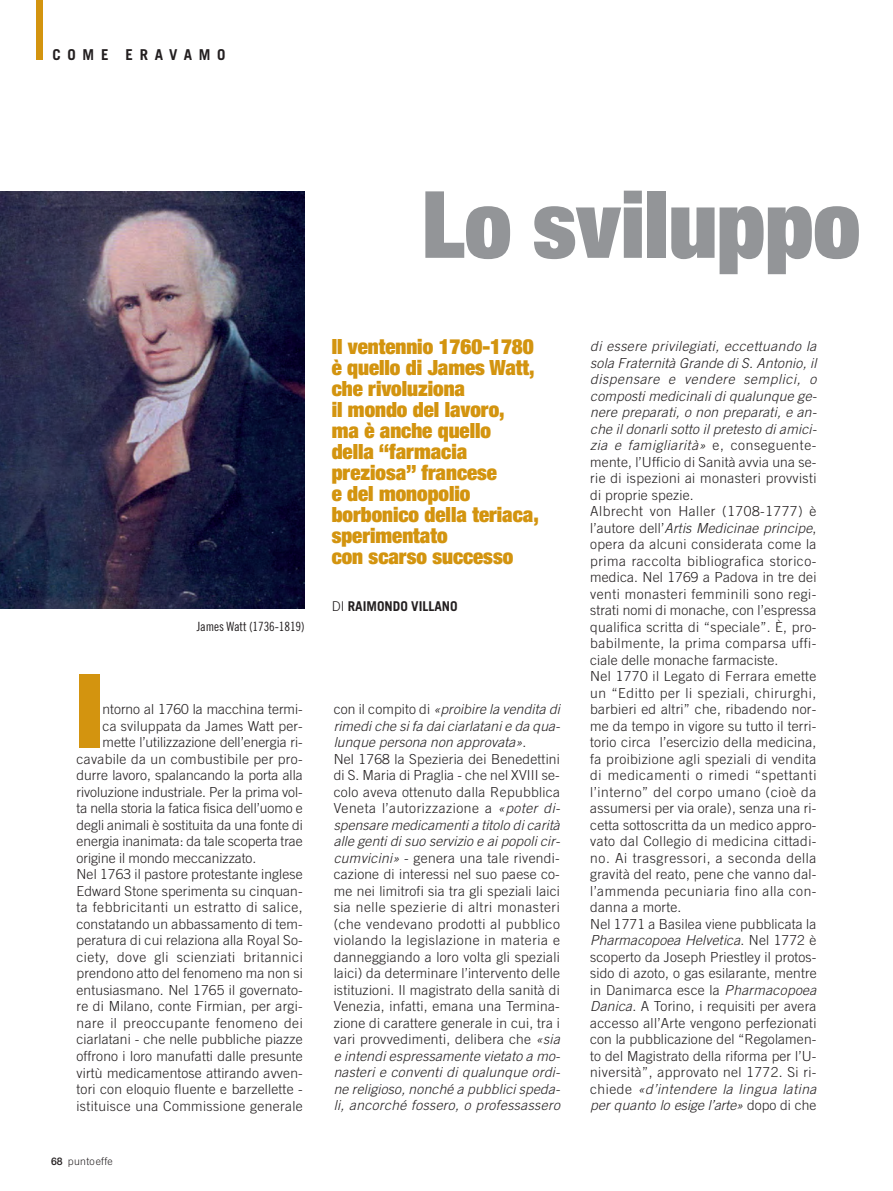
<style>
.page{position:relative;width:893px;height:1191px;background:#fff}
.page>*{position:absolute;margin:0;border:0;box-sizing:border-box;transform-origin:0 0}
.t1{font:900 expanded 102.3px "Helvetica Neue";color:#d3940f}
.t2{font:900 expanded 93px "Helvetica Neue";color:#939598}
.t3{font:900 expanded 21px/21px "Helvetica Neue";color:#d3940f}
.t4{font:700 15px "Trade Gothic";letter-spacing:.445em;color:#231f20}
.t5{font:300 13.8px/16.5px "Trade Gothic";letter-spacing:.015em;color:#231f20}
.t6{font:300 13.8px "Trade Gothic";letter-spacing:.04em;color:#231f20}
.t7{font:700 13.5px "Trade Gothic";color:#231f20}
.t8{font:12.75px "Trade Gothic Cond Eighteen";letter-spacing:-.01em;color:#231f20}
.t9{font:300 10.5px "Trade Gothic";letter-spacing:.03em;color:#231f20}
.s1{font-family:"Helvetica Neue";font-weight:500}
.s2{font-weight:300}
.s3{font-style:italic}
</style>
<div class="page">
<svg style="left:0;top:0;width:305px;height:609px"></svg>
<p class="t4" style="left:53px;top:49px;width:174px">COME ERAVAMO</p>
<p class="t8" style="left:197px;top:621px;width:109px">James Watt (1736-1819)</p>
<h1 class="t1" style="left:77px;top:674px;width:28px">I</h1>
<p class="t5" style="left:103px;top:702px;width:202px">ntorno al 1760 la macchina termi-</p>
<p class="t5" style="left:103px;top:719px;width:202px">ca sviluppata da James Watt per-</p>
<p class="t5" style="left:103px;top:735px;width:202px">mette l’utilizzazione dell’energia ri-</p>
<p class="t5" style="left:77px;top:752px;width:228px">cavabile da un combustibile per pro-</p>
<p class="t5" style="left:77px;top:768px;width:228px">durre lavoro, spalancando la porta alla</p>
<p class="t5" style="left:77px;top:785px;width:228px">rivoluzione industriale. Per la prima vol-</p>
<p class="t5" style="left:77px;top:801px;width:228px">ta nella storia la fatica fisica dell’uomo e</p>
<p class="t5" style="left:77px;top:818px;width:228px">degli animali è sostituita da una fonte di</p>
<p class="t5" style="left:77px;top:834px;width:228px">energia inanimata: da tale scoperta trae</p>
<p class="t5" style="left:77px;top:851px;width:181px">origine il mondo meccanizzato.</p>
<p class="t5" style="left:77px;top:867px;width:228px">Nel 1763 il pastore protestante inglese</p>
<p class="t5" style="left:77px;top:884px;width:228px">Edward Stone sperimenta su cinquan-</p>
<p class="t6" style="left:77px;top:902px;width:228px">ta febbricitanti un estratto di salice,</p>
<p class="t5" style="left:77px;top:917px;width:228px">constatando un abbassamento di tem-</p>
<p class="t5" style="left:77px;top:933px;width:228px">peratura di cui relaziona alla Royal So-</p>
<p class="t6" style="left:77px;top:952px;width:228px">ciety, dove gli scienziati britannici</p>
<p class="t5" style="left:77px;top:966px;width:228px">prendono atto del fenomeno ma non si</p>
<p class="t5" style="left:77px;top:983px;width:228px">entusiasmano. Nel 1765 il governato-</p>
<p class="t5" style="left:77px;top:999px;width:228px">re di Milano, conte Firmian, per argi-</p>
<p class="t6" style="left:77px;top:1018px;width:228px">nare il preoccupante fenomeno dei</p>
<p class="t5" style="left:77px;top:1032px;width:228px">ciarlatani - che nelle pubbliche piazze</p>
<p class="t5" style="left:77px;top:1049px;width:228px">offrono i loro manufatti dalle presunte</p>
<p class="t5" style="left:77px;top:1065px;width:228px">virtù medicamentose attirando avven-</p>
<p class="t5" style="left:77px;top:1082px;width:228px">tori con eloquio fluente e barzellette -</p>
<p class="t5" style="left:77px;top:1098px;width:228px">istituisce una Commissione generale</p>
<p class="t9" style="left:51px;top:1157px;width:63px"><span class="s1">68</span> puntoeffe</p>
<h2 class="t2" style="left:422px;top:191px;width:440px">Lo sviluppo</h2>
<h3 class="t3" style="left:332px;top:337px;width:209px">Il ventennio 1760-1780 è quello di James Watt, che rivoluziona<br>il mondo del lavoro,<br>ma è anche quello<br>della “farmacia preziosa” francese<br>e del monopolio borbonico della teriaca, sperimentato<br>con scarso successo</h3>
<p class="t7" style="left:332px;top:601px;width:128px"><span class="s2">DI</span> RAIMONDO VILLANO</p>
<p class="t5" style="left:334px;top:702px;width:230px">c o n i l c o m p i t o d i <span class="s3">«proibire la vendita di rimediche sifa daiciarlatanie da qua&shy;lunque persona non approvata»</span>.<br>Nel 1768 la Spezieria dei Benedettini di S. Maria di Praglia - che nel XVIII se&shy;colo aveva ottenuto dalla Repubblica Veneta l’autorizzazione a <span class="s3">«poter di&shy;spensare medicamentia titolo dicarità alle gentidisuo servizio e aipopolicir&shy;cumvicini»</span> - genera una tale rivendi&shy;cazione di interessi nel suo paese co&shy;me nei limitrofi sia tra gli speziali laici sia nelle spezierie di altri monasteri (che vendevano prodotti al pubblico violando la legislazione in materia e danneggiando a loro volta gli speziali laici) da determinare l’intervento delle istituzioni. Il magistrato della sanità di Venezia, infatti, emana una Termina&shy;zione di carattere generale in cui, tra i vari provvedimenti, delibera che <span class="s3">«sia e intendiespressamente vietato a mo&shy;nasteri e conventi di qualunque ordi&shy;ne religioso,nonché a pubblicispeda&shy;li, ancorché fossero, o professassero</span></p>
<p class="t5" style="left:590px;top:339px;width:231px"><span class="s3">di essere privilegiati, eccettuando la sola Fraternità Grande diS.Antonio,il dispensare e vendere semplici, o composti medicinali di qualunque ge&shy;nere preparati, o non preparati, e an&shy;che il donarli sotto il pretesto di amici&shy;zia e famigliarità»</span> e, conseguente&shy;mente, l’Ufficio di Sanità avvia una se&shy;rie di ispezioni ai monasteri provvisti di proprie spezie.<br>Albrecht von Haller (1708-1777) è l ’ a u t o r e d e l l ’ <span class="s3">Artis Medicinae principe</span>, opera da alcuni considerata come la prima raccolta bibliografica storico&shy;medica. Nel 1769 a Padova in tre dei venti monasteri femminili sono regi&shy;strati nomi di monache, con l’espressa qualifica scritta di “speciale”. È, pro&shy;babilmente, la prima comparsa uffi&shy;ciale delle monache farmaciste.<br>Nel 1770 il Legato di Ferrara emette un “Editto per li speziali, chirurghi, barbieri ed altri” che, ribadendo nor&shy;me da tempo in vigore su tutto il terri&shy;torio circa l’esercizio della medicina, fa proibizione agli speziali di vendita di medicamenti o rimedi “spettanti l’interno” del corpo umano (cioè da assumersi per via orale), senza una ri&shy;cetta sottoscritta da un medico appro&shy;vato dal Collegio di medicina cittadi&shy;no. Ai trasgressori, a seconda della gravità del reato, pene che vanno dal&shy;l’ammenda pecuniaria fino alla con&shy;danna a morte.<br>Nel 1771 a Basilea viene pubblicata la <span class="s3">Pharmacopoea Helvetica</span>. N e l 1 7 7 2 è scoperto da Joseph Priestley il protos&shy;sido di azoto, o gas esilarante, mentre in Danimarca esce la <span class="s3">Pharmacopoea Danica</span>. A Torino, i requisiti per avera accesso all’Arte vengono perfezionati con la pubblicazione del “Regolamen&shy;to del Magistrato della riforma per l’U&shy;niversità”, approvato nel 1772. Si ri&shy;c h i e d e <span class="s3">«d’intendere la lingua latina per quanto lo esige l’arte»</span> d o p o d i c h e</p>
</div>
